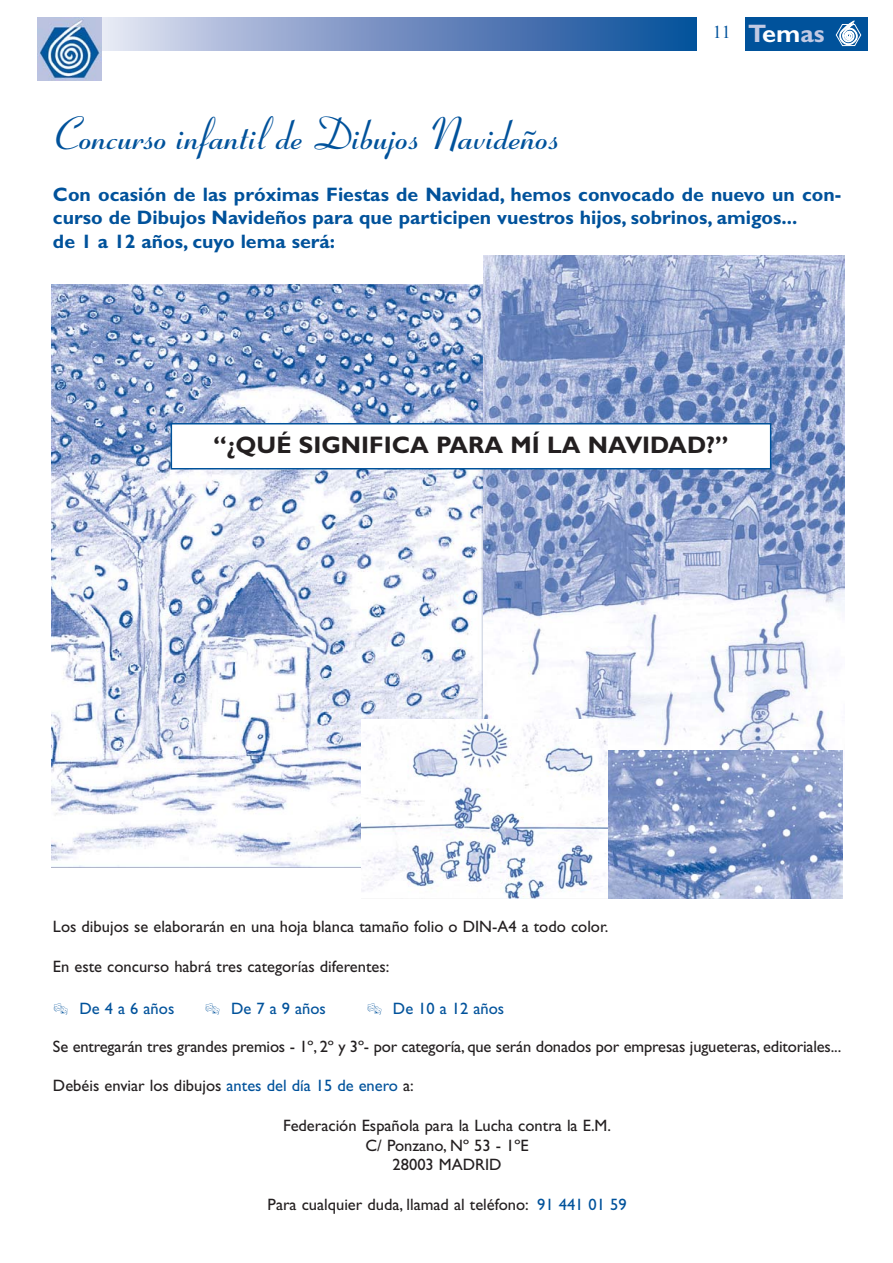
<style>
.page{position:relative;width:893px;height:1263px;background:#fff}
.page>*{position:absolute;margin:0;border:0;box-sizing:border-box;transform-origin:0 0}
.t1{font:700 45px "Coronet";color:#00529b}
.t2{font:700 25.35px "Gill Sans";color:#c1c9e3}
.t3{font:700 24px "Gill Sans";color:#231f20}
.t4{font:700 19.5px/23.4px "Gill Sans";color:#00529b}
.t5{font:16.5px/19.8px "Gill Sans";color:#231f20;text-align:center}
.t6{font:16.5px "Gill Sans";color:#00529b}
.s1{color:#fff}
.s2{color:#00529b}
</style>
<div class="page">
<img style="left:51px;top:285px;width:432px;height:582px">
<img style="left:483px;top:255px;width:361px;height:514px">
<div style="left:745px;top:17px;width:123px;height:34px;background:#00529b"></div>
<svg style="left:835px;top:21px;width:26px;height:25px"></svg>
<div style="left:62px;top:17px;width:635px;height:34px;background:linear-gradient(to right,#f1e8f6,#054796)"></div>
<img style="left:37px;top:17px;width:65px;height:64px">
<div style="left:171px;top:424px;width:599px;height:45px;background:#fff"></div>
<div style="left:170px;top:423px;width:601px;height:47px;border:2px solid #00529b"></div>
<img style="left:607px;top:750px;width:235px;height:148px">
<img style="left:362px;top:720px;width:245px;height:178px">
<h2 class="t2" style="left:713px;top:25px;width:113px"><sup>11</sup> T<span class="s1">em</span>as</h2>
<h1 class="t1" style="left:53px;top:117px;width:507px">Concurso infantil de Dibujos Navideños</h1>
<p class="t4" style="left:53px;top:185px;width:789px">Con ocasión de las próximas Fiestas de Navidad, hemos convocado de nuevo un con&shy;curso de Dibujos Navideños para que participen vuestros hijos, sobrinos, amigos...<br>de 1 a 12 años, cuyo lema será:</p>
<h3 class="t3" style="left:213px;top:436px;width:517px">“¿QUÉ SIGNIFICA PARA MÍ LA NAVIDAD?”</h3>
<p class="t5" style="left:53px;top:919px;width:557px">Los dibujos se elaborarán en una hoja blanca tamaño folio o DIN-A4 a todo color.</p>
<p class="t5" style="left:53px;top:958px;width:338px">En este concurso habrá tres categorías diferentes:</p>
<p class="t6" style="left:80px;top:1002px;width:96px">De 4 a 6 años</p>
<p class="t6" style="left:231px;top:1002px;width:96px">De 7 a 9 años</p>
<p class="t6" style="left:393px;top:1002px;width:113px">De 10 a 12 años</p>
<p class="t5" style="left:53px;top:1038px;width:789px">Se entregarán tres grandes premios - 1º, 2º y 3º- por categoría, que serán donados por empresas jugueteras, editoriales...</p>
<p class="t5" style="left:53px;top:1078px;width:362px">Debéis enviar los dibujos <span class="s2">antes del día 15 de enero</span> a:</p>
<p class="t5" style="left:283px;top:1117px;width:329px">Federación Española para la Lucha contra la E.M.<br>C/ Ponzano, Nº 53 - 1ºE<br>28003 MADRID</p>
<p class="t5" style="left:267px;top:1196px;width:360px">Para cualquier duda, llamad al teléfono: <span class="s2">91 441 01 59</span></p>
</div>
